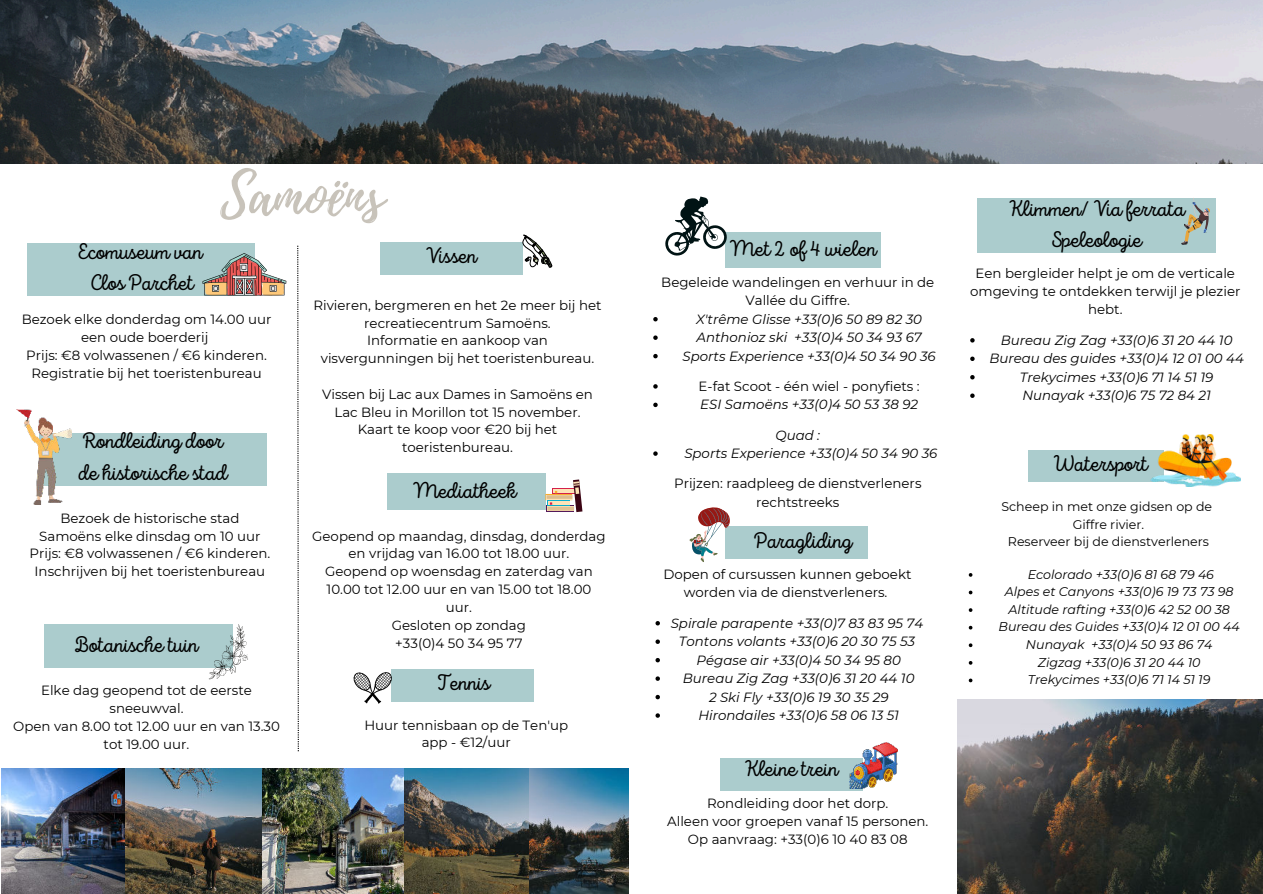
<style>
.page{position:relative;width:1263px;height:894px;background:#fff}
.page>*{position:absolute;margin:0;border:0;box-sizing:border-box;transform-origin:0 0}
.t1{font:57.6px "Playlist Script";color:#c8c3ba}
.t2{font:22.5px/31.5px "Intro Script";color:#000;text-align:center}
.t3{font:13.35px/17.9px "Montserrat";color:#000;text-align:center}
.t4{font:italic 13.35px/18.5px "Montserrat";color:#000;text-align:center}
.t5{font:italic 12.6px/17.5px "Montserrat";color:#000;text-align:center}
.t6{font:12.6px/17.5px "Montserrat";color:#000;text-align:center}
</style>
<div class="page">
<img style="left:1px;top:768px;width:628px;height:125px">
<img style="left:0;top:0;width:1263px;height:163px">
<div style="left:391px;top:668px;width:143px;height:33px;background:#abcccd"></div>
<div style="left:380px;top:241px;width:143px;height:33px;background:#abcccd"></div>
<div style="left:725px;top:232px;width:155px;height:35px;background:#abcccd"></div>
<div style="left:44px;top:624px;width:189px;height:43px;background:#abcccd"></div>
<svg style="left:297px;top:246px;width:2px;height:505px"></svg>
<div style="left:977px;top:198px;width:238px;height:54px;background:#abcccd"></div>
<div style="left:725px;top:526px;width:143px;height:33px;background:#abcccd"></div>
<img style="left:957px;top:699px;width:305px;height:194px">
<svg style="left:689px;top:507px;width:41px;height:55px"></svg>
<svg style="left:1181px;top:198px;width:29px;height:47px"></svg>
<div style="left:387px;top:473px;width:158px;height:36px;background:#abcccd"></div>
<svg style="left:523px;top:235px;width:29px;height:32px"></svg>
<svg style="left:353px;top:672px;width:40px;height:31px"></svg>
<svg style="left:209px;top:624px;width:39px;height:55px"></svg>
<div style="left:546px;top:505px;width:28px;height:7px;background:#54195a"></div>
<div style="left:545px;top:494px;width:27px;height:6px;background:#f3d7aa"></div>
<svg style="left:547px;top:479px;width:35px;height:33px"></svg>
<svg style="left:665px;top:196px;width:62px;height:60px"></svg>
<div style="left:28px;top:243px;width:227px;height:53px;background:#abcccd"></div>
<svg style="left:202px;top:253px;width:84px;height:43px"></svg>
<div style="left:39px;top:433px;width:227px;height:52px;background:#abcccd"></div>
<img style="left:17px;top:409px;width:55px;height:95px">
<div style="left:720px;top:757px;width:143px;height:33px;background:#abcccd"></div>
<img style="left:849px;top:742px;width:49px;height:46px">
<svg style="left:970px;top:338px;width:5px;height:4px"></svg>
<svg style="left:970px;top:356px;width:5px;height:5px"></svg>
<svg style="left:970px;top:375px;width:5px;height:4px"></svg>
<svg style="left:970px;top:393px;width:5px;height:5px"></svg>
<div style="left:1028px;top:450px;width:136px;height:32px;background:#abcccd"></div>
<img style="left:1150px;top:435px;width:90px;height:51px">
<svg style="left:655px;top:621px;width:5px;height:4px"></svg>
<svg style="left:655px;top:639px;width:5px;height:4px"></svg>
<svg style="left:655px;top:658px;width:5px;height:4px"></svg>
<svg style="left:655px;top:676px;width:5px;height:4px"></svg>
<svg style="left:655px;top:694px;width:5px;height:5px"></svg>
<svg style="left:655px;top:713px;width:5px;height:4px"></svg>
<svg style="left:653px;top:317px;width:5px;height:4px"></svg>
<svg style="left:653px;top:335px;width:5px;height:5px"></svg>
<svg style="left:653px;top:354px;width:5px;height:4px"></svg>
<svg style="left:653px;top:384px;width:5px;height:4px"></svg>
<svg style="left:653px;top:402px;width:5px;height:5px"></svg>
<svg style="left:653px;top:451px;width:5px;height:4px"></svg>
<svg style="left:969px;top:590px;width:3px;height:4px"></svg>
<svg style="left:969px;top:643px;width:3px;height:4px"></svg>
<svg style="left:969px;top:678px;width:3px;height:4px"></svg>
<h1 class="t1" style="left:220px;top:154px;width:165px">Samoëns</h1>
<h2 class="t2" style="left:76px;top:235px;width:127px">Ecomuseum van<br>Clos Parchet</h2>
<p class="t3" style="left:22px;top:310px;width:251px">Bezoek elke donderdag om 14.00 uur een oude boerderij<br>Prijs: €8 volwassenen / €6 kinderen.<br>Registratie bij het toeristenbureau</p>
<h2 class="t2" style="left:78px;top:425px;width:150px;text-align:left">Rondleiding door de historische stad</h2>
<p class="t3" style="left:30px;top:508px;width:242px">Bezoek de historische stad<br>Samoëns elke dinsdag om 10 uur<br>Prijs: €8 volwassenen / €6 kinderen.<br>Inschrijven bij het toeristenbureau</p>
<h2 class="t2" style="left:74px;top:628px;width:125px">Botanische tuin</h2>
<p class="t3" style="left:13px;top:681px;width:268px">Elke dag geopend tot de eerste sneeuwval.<br>Open van 8.00 tot 12.00 uur en van 13.30 tot 19.00 uur.</p>
<h2 class="t2" style="left:426px;top:239px;width:52px">Vissen</h2>
<p class="t3" style="left:313px;top:295px;width:290px">Rivieren, bergmeren en het 2e meer bij het recreatiecentrum Samoëns.<br>Informatie en aankoop van visvergunningen bij het toeristenbureau.</p>
<p class="t3" style="left:322px;top:384px;width:272px">Vissen bij Lac aux Dames in Samoëns en<br>Lac Bleu in Morillon tot 15 november.<br>Kaart te koop voor €20 bij het toeristenbureau.</p>
<h2 class="t2" style="left:413px;top:474px;width:105px">Mediatheek</h2>
<p class="t3" style="left:312px;top:526px;width:295px">Geopend op maandag, dinsdag, donderdag en vrijdag van 16.00 tot 18.00 uur.<br>Geopend op woensdag en zaterdag van<br>10.00 tot 12.00 uur en van 15.00 tot 18.00 uur.<br>Gesloten op zondag<br>+33(0)4 50 34 95 77</p>
<h2 class="t2" style="left:436px;top:667px;width:55px">Tennis</h2>
<p class="t3" style="left:364px;top:715px;width:205px">Huur tennisbaan op de Ten'up app - €12/uur</p>
<h2 class="t2" style="left:730px;top:233px;width:148px">Met 2 of 4 wielen</h2>
<p class="t3" style="left:661px;top:272px;width:275px;line-height:18.5px">Begeleide wandelingen en verhuur in de<br>Vallée du Giffre.</p>
<p class="t4" style="left:683px;top:309px;width:255px">X'trême Glisse +33(0)6 50 89 82 30<br>Anthonioz ski +33(0)4 50 34 93 67<br>Sports Experience +33(0)4 50 34 90 36</p>
<p class="t3" style="left:699px;top:376px;width:223px">E-fat Scoot - één wiel - ponyfiets :</p>
<p class="t4" style="left:700px;top:395px;width:219px">ESI Samoëns +33(0)4 50 53 38 92</p>
<p class="t4" style="left:684px;top:425px;width:255px;text-align:left;text-indent:91px">Quad :<br>Sports Experience +33(0)4 50 34 90 36</p>
<p class="t3" style="left:674px;top:474px;width:249px">Prijzen: raadpleeg de dienstverleners</p>
<p class="t3" style="left:756px;top:492px;width:85px">rechtstreeks</p>
<h2 class="t2" style="left:754px;top:525px;width:99px">Paragliding</h2>
<p class="t3" style="left:663px;top:564px;width:250px;line-height:18.5px">Dopen of cursussen kunnen geboekt worden via de dienstverleners.</p>
<p class="t4" style="left:671px;top:613px;width:254px">Spirale parapente +33(0)7 83 83 95 74<br>Tontons volants +33(0)6 20 30 75 53<br>Pégase air +33(0)4 50 34 95 80<br>Bureau Zig Zag +33(0)6 31 20 44 10<br>2 Ski Fly +33(0)6 19 30 35 29<br>Hirondailes +33(0)6 58 06 13 51</p>
<h2 class="t2" style="left:743px;top:752px;width:96px">Kleine trein</h2>
<p class="t3" style="left:667px;top:794px;width:263px">Rondleiding door het dorp.<br>Alleen voor groepen vanaf 15 personen.<br>Op aanvraag: +33(0)6 10 40 83 08</p>
<h2 class="t2" style="left:1008px;top:193px;width:178px">Klimmen/ Via ferrata<br>Speleologie</h2>
<p class="t3" style="left:970px;top:263px;width:272px;line-height:18.5px">Een bergleider helpt je om de verticale omgeving te ontdekken terwijl je plezier hebt.</p>
<p class="t4" style="left:989px;top:330px;width:256px">Bureau Zig Zag +33(0)6 31 20 44 10<br>Bureau des guides +33(0)4 12 01 00 44<br>Trekycimes +33(0)6 71 14 51 19<br>Nunayak +33(0)6 75 72 84 21</p>
<h2 class="t2" style="left:1053px;top:448px;width:96px">Watersport</h2>
<p class="t6" style="left:1001px;top:497px;width:212px">Scheep in met onze gidsen op de<br>Giffre rivier.<br>Reserveer bij de dienstverleners</p>
<p class="t5" style="left:999px;top:564px;width:243px">Ecolorado +33(0)6 81 68 79 46<br>Alpes et Canyons +33(0)6 19 73 73 98<br>Altitude rafting +33(0)6 42 52 00 38<br>Bureau des Guides +33(0)4 12 01 00 44<br>Nunayak +33(0)4 50 93 86 74<br>Zigzag +33(0)6 31 20 44 10<br>Trekycimes +33(0)6 71 14 51 19</p>
</div>
